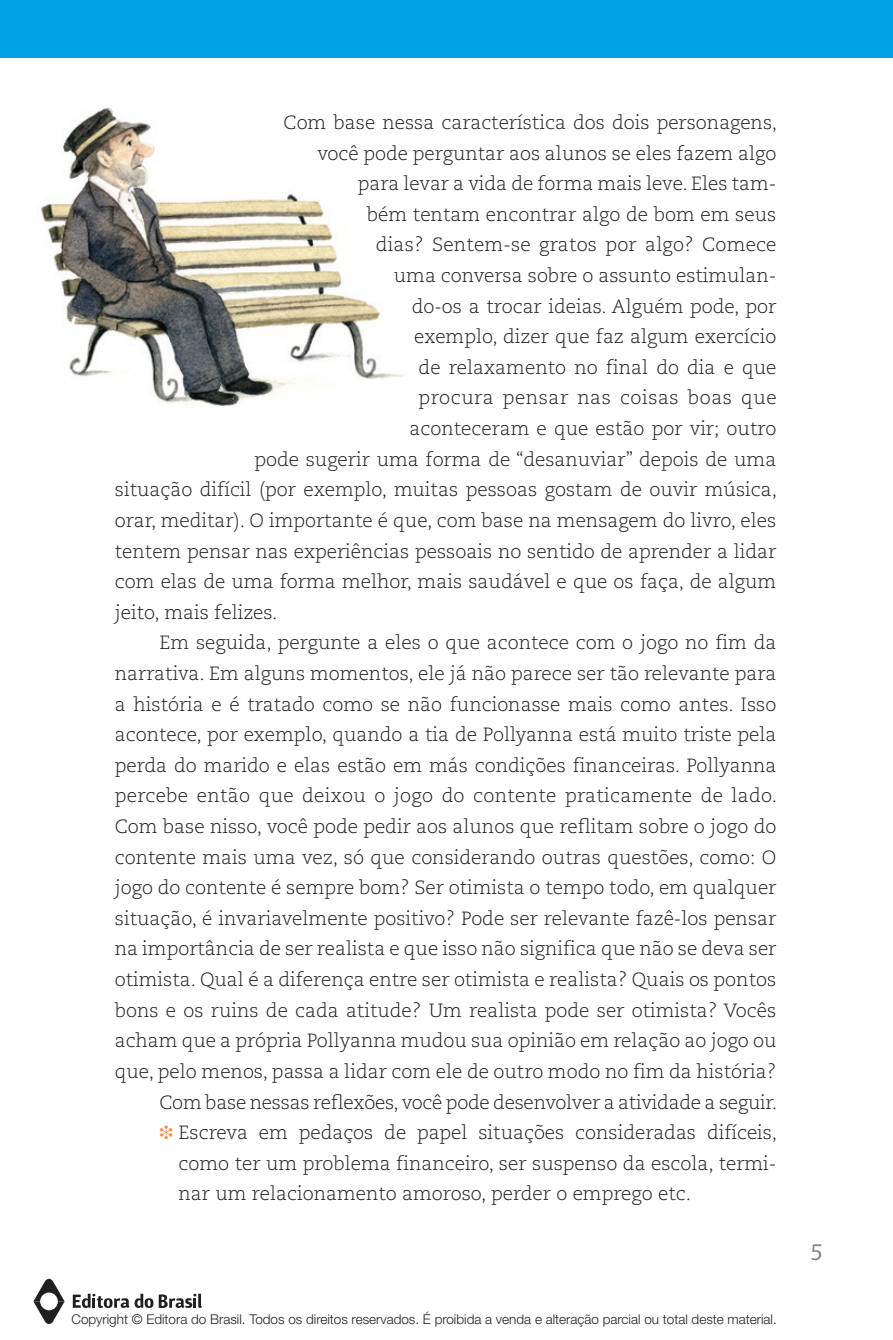
<style>
.page{position:relative;width:893px;height:1340px;background:#fff}
.page>*{position:absolute;margin:0;border:0;box-sizing:border-box;transform-origin:0 0}
.t1{font:500 24.75px "Flora Std";color:#808285}
.t2{font:300 19.12px "Caecilia";color:#231f20}
.t3{font:300 19.12px "Caecilia";letter-spacing:.03em;color:#231f20}
.t4{font:300 13.5px "Helvetica Neue";color:#231f20}
.s1{color:#f68945}
</style>
<div class="page">
<img style="left:37px;top:107px;width:367px;height:299px">
<div style="left:0;top:0;width:893px;height:58px;background:#00a1e3"></div>
<svg style="left:135px;top:1293px;width:18px;height:14px"></svg>
<svg style="left:73px;top:1293px;width:56px;height:14px"></svg>
<svg style="left:159px;top:1293px;width:43px;height:14px"></svg>
<svg style="left:33px;top:1278px;width:32px;height:46px"></svg>
<p class="t2" style="left:284px;top:111px;width:495px">Com base nessa característica dos dois personagens,</p>
<p class="t2" style="left:317px;top:142px;width:461px">você pode perguntar aos alunos se eles fazem algo</p>
<p class="t2" style="left:358px;top:173px;width:420px">para levar a vida de forma mais leve. Eles tam-</p>
<p class="t2" style="left:367px;top:203px;width:411px">bém tentam encontrar algo de bom em seus</p>
<p class="t2" style="left:376px;top:234px;width:402px">dias? Sentem-se gratos por algo? Comece</p>
<p class="t2" style="left:394px;top:264px;width:384px">uma conversa sobre o assunto estimulan-</p>
<p class="t2" style="left:412px;top:295px;width:366px">do-os a trocar ideias. Alguém pode, por</p>
<p class="t2" style="left:414px;top:326px;width:364px">exemplo, dizer que faz algum exercício</p>
<p class="t2" style="left:419px;top:356px;width:359px">de relaxamento no final do dia e que</p>
<p class="t3" style="left:419px;top:387px;width:359px">procura pensar nas coisas boas que</p>
<p class="t2" style="left:410px;top:417px;width:368px">aconteceram e que estão por vir; outro</p>
<p class="t2" style="left:254px;top:448px;width:523px">pode sugerir uma forma de “desanuviar” depois de uma</p>
<p class="t2" style="left:115px;top:479px;width:664px">situação difícil (por exemplo, muitas pessoas gostam de ouvir música,</p>
<p class="t2" style="left:115px;top:509px;width:663px">orar, meditar). O importante é que, com base na mensagem do livro, eles</p>
<p class="t2" style="left:115px;top:540px;width:663px">tentem pensar nas experiências pessoais no sentido de aprender a lidar</p>
<p class="t2" style="left:115px;top:570px;width:663px">com elas de uma forma melhor, mais saudável e que os faça, de algum</p>
<p class="t2" style="left:115px;top:601px;width:164px">jeito, mais felizes.</p>
<p class="t2" style="left:159px;top:632px;width:618px">Em seguida, pergunte a eles o que acontece com o jogo no fim da</p>
<p class="t2" style="left:115px;top:662px;width:663px">narrativa. Em alguns momentos, ele já não parece ser tão relevante para</p>
<p class="t2" style="left:115px;top:693px;width:663px">a história e é tratado como se não funcionasse mais como antes. Isso</p>
<p class="t2" style="left:115px;top:723px;width:663px">acontece, por exemplo, quando a tia de Pollyanna está muito triste pela</p>
<p class="t2" style="left:115px;top:754px;width:663px">perda do marido e elas estão em más condições financeiras. Pollyanna</p>
<p class="t2" style="left:115px;top:785px;width:664px">percebe então que deixou o jogo do contente praticamente de lado.</p>
<p class="t2" style="left:115px;top:815px;width:663px">Com base nisso, você pode pedir aos alunos que reflitam sobre o jogo do</p>
<p class="t2" style="left:115px;top:846px;width:663px">contente mais uma vez, só que considerando outras questões, como: O</p>
<p class="t2" style="left:115px;top:876px;width:663px">jogo do contente é sempre bom? Ser otimista o tempo todo, em qualquer</p>
<p class="t2" style="left:115px;top:907px;width:663px">situação, é invariavelmente positivo? Pode ser relevante fazê-los pensar</p>
<p class="t2" style="left:115px;top:938px;width:663px">na importância de ser realista e que isso não significa que não se deva ser</p>
<p class="t2" style="left:115px;top:968px;width:663px">otimista. Qual é a diferença entre ser otimista e realista? Quais os pontos</p>
<p class="t2" style="left:115px;top:999px;width:663px">bons e os ruins de cada atitude? Um realista pode ser otimista? Vocês</p>
<p class="t2" style="left:115px;top:1029px;width:663px">acham que a própria Pollyanna mudou sua opinião em relação ao jogo ou</p>
<p class="t2" style="left:115px;top:1060px;width:663px">que, pelo menos, passa a lidar com ele de outro modo no fim da história?</p>
<p class="t2" style="left:159px;top:1091px;width:619px">Com base nessas reflexões, você pode desenvolver a atividade a seguir.</p>
<p class="t2" style="left:159px;top:1121px;width:619px"><span class="s1">❉</span> Escreva em pedaços de papel situações consideradas difíceis,</p>
<p class="t2" style="left:179px;top:1152px;width:599px">como ter um problema financeiro, ser suspenso da escola, termi-</p>
<p class="t2" style="left:179px;top:1182px;width:514px">nar um relacionamento amoroso, perder o emprego etc.</p>
<p class="t4" style="left:72px;top:1310px;width:707px">Copyright © Editora do Brasil. Todos os direitos reservados. É proibida a venda e alteração parcial ou total deste material.</p>
<p class="t1" style="left:811px;top:1239px;width:13px">5</p>
</div>
